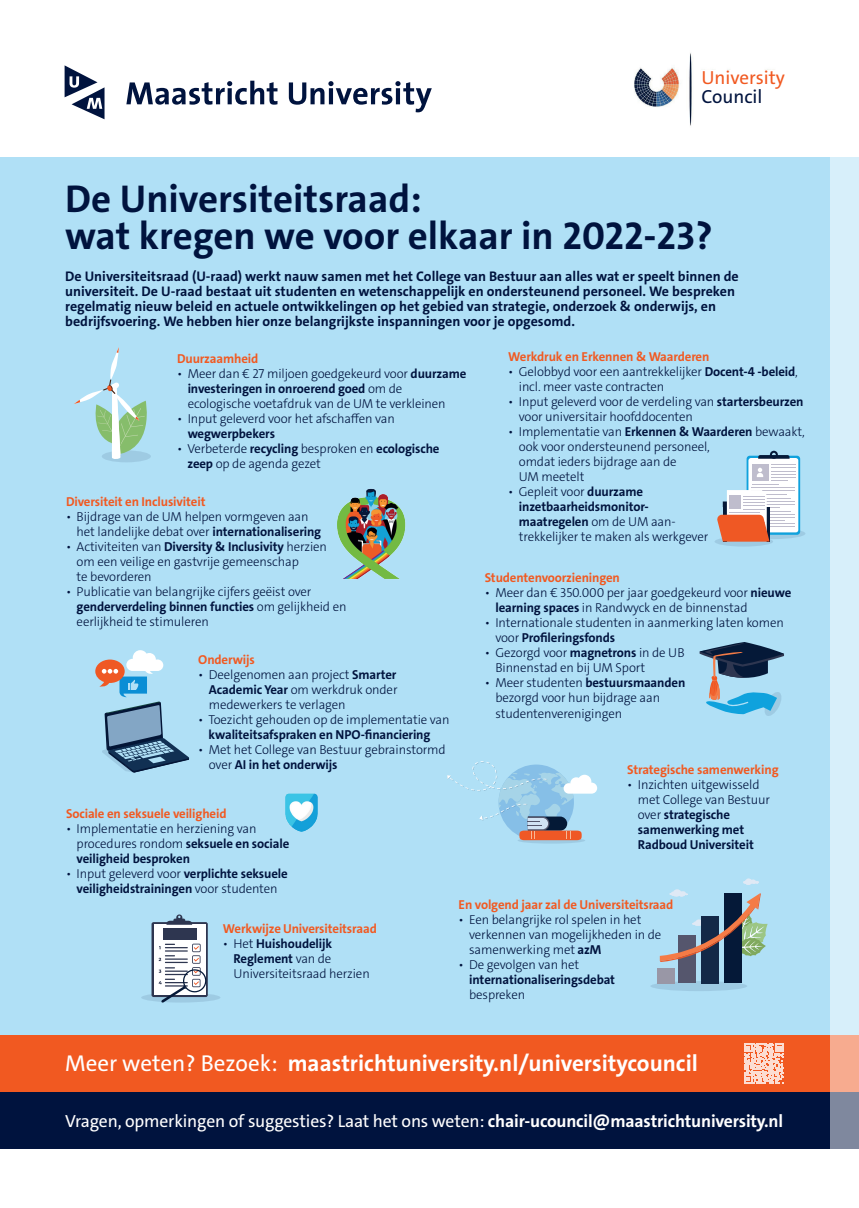
<style>
.page{position:relative;width:859px;height:1208px;background:#fff}
.page>*{position:absolute;margin:0;border:0;box-sizing:border-box;transform-origin:0 0}
.t1{font:700 39px/37px "The Sans E4 s";color:#00133e}
.t2{font:700 23px "The Sans E4 s";color:#fff}
.t3{font:19px "The Sans E4 s";color:#f15921}
.t4{font:19px "The Sans E4 s";color:#00133e}
.t5{font:17.6px "The Sans E4 s";letter-spacing:-.01em;color:#fff}
.t6{font:700 14px/15px "The Sans E4 s";color:#00133e}
.t7{font:300 13px/15px "The Sans E4 s";letter-spacing:-.01em;color:#00133e}
.t8{font:700 13px "The Sans E4 s";letter-spacing:-.01em;color:#f15921}
.t9{font:700 13px/15px "The Sans E4 s";letter-spacing:-.01em;color:#00133e;text-align:center}
.s1{font-weight:700}
.s2{font-weight:300}
.s3{font-weight:400}
</style>
<div class="page">
<svg style="left:126px;top:81px;width:151px;height:24px"></svg>
<svg style="left:289px;top:81px;width:143px;height:31px"></svg>
<svg style="left:65px;top:65px;width:40px;height:54px"></svg>
<div style="left:0;top:157px;width:859px;height:878px;background:#b0e0f6"></div>
<div style="left:0;top:1035px;width:859px;height:56px;background:#f15921"></div>
<div style="left:0;top:1091px;width:859px;height:57px;background:#00133e"></div>
<svg style="left:831px;top:157px;width:28px;height:992px;background:#d3e5ee"></svg>
<div style="left:102px;top:450px;width:49px;height:12px;background:#9ecbe3;border-radius:50%"></div>
<svg style="left:74px;top:347px;width:75px;height:113px"></svg>
<svg style="left:714px;top:536px;width:59px;height:10px"></svg>
<div style="left:741px;top:528px;width:64px;height:11px;background:#9ecbe3;border-radius:50%"></div>
<svg style="left:717px;top:451px;width:83px;height:90px"></svg>
<img style="left:634px;top:53px;width:140px;height:73px">
<svg style="left:95px;top:650px;width:94px;height:122px"></svg>
<div style="left:701px;top:70px;width:93px;height:45px;background:#fff"></div>
<img style="left:337px;top:488px;width:69px;height:91px">
<img style="left:285px;top:793px;width:33px;height:39px">
<svg style="left:744px;top:1043px;width:40px;height:40px"></svg>
<svg style="left:700px;top:642px;width:84px;height:74px"></svg>
<svg style="left:517px;top:837px;width:68px;height:6px"></svg>
<svg style="left:447px;top:761px;width:150px;height:79px"></svg>
<svg style="left:141px;top:992px;width:79px;height:10px"></svg>
<div style="left:650px;top:981px;width:97px;height:10px;background:#9ecbe3;border-radius:50%"></div>
<div style="left:152px;top:922px;width:56px;height:75px;background:#2e3650;border-radius:2px"></div>
<div style="left:154px;top:924px;width:52px;height:70px;background:#fff"></div>
<svg style="left:166px;top:914px;width:26px;height:9px"></svg>
<div style="left:163px;top:928px;width:33px;height:12px;background:#2e3650"></div>
<svg style="left:159px;top:943px;width:48px;height:59px"></svg>
<div style="left:701px;top:916px;width:18px;height:67px;background:#132948"></div>
<div style="left:678px;top:935px;width:18px;height:48px;background:#55566d"></div>
<div style="left:724px;top:893px;width:18px;height:90px;background:#051938"></div>
<svg style="left:660px;top:878px;width:108px;height:84px"></svg>
<div style="left:657px;top:968px;width:18px;height:15px;background:#9997a6"></div>
<h3 class="t3" style="left:701px;top:65px;width:85px">University</h3>
<h3 class="t4" style="left:701px;top:84px;width:63px">Council</h3>
<h1 class="t1" style="left:65px;top:181px;width:649px">De Universiteitsraad:<br>wat kregen we voor elkaar in 2022-23?</h1>
<p class="t6" style="left:65px;top:269px;width:675px">De Universiteitsraad (U-raad) werkt nauw samen met het College van Bestuur aan alles wat er speelt binnen de universiteit. De U-raad bestaat uit studenten en wetenschappelijk en ondersteunend personeel. We bespreken regelmatig nieuw beleid en actuele ontwikkelingen op het gebied van strategie, onderzoek &amp; onderwijs, en bedrijfsvoering. We hebben hier onze belangrijkste inspanningen voor je opgesomd.</p>
<p class="t8" style="left:177px;top:350px;width:83px">Duurzaamheid</p>
<p class="t7" style="left:188px;top:366px;width:280px;text-indent:-11px">• Meer dan € 27 miljoen goedgekeurd voor <span class="s1">duurzame investeringen in onroerend goed</span> om de ecologische voetafdruk van de UM te verkleinen</p>
<p class="t7" style="left:177px;top:411px;width:219px">• Input geleverd voor het afschaffen van</p>
<p class="t9" style="left:188px;top:426px;width:89px">wegwerpbekers</p>
<p class="t7" style="left:187px;top:441px;width:254px;text-indent:-10px">• Verbeterde <span class="s1">recycling</span> besproken en <span class="s1">ecologische zeep</span> op de agenda gezet</p>
<p class="t8" style="left:508px;top:348px;width:203px">Werkdruk en Erkennen &amp; Waarderen</p>
<p class="t7" style="left:519px;top:364px;width:281px;text-indent:-11px">• Gelobbyd voor een aantrekkelijker <span class="s1">Docent-4 -beleid</span>, incl. meer vaste contracten</p>
<p class="t7" style="left:519px;top:394px;width:286px;text-indent:-11px">• Input geleverd voor de verdeling van <span class="s1">startersbeurzen </span>voor universitair hoofddocenten</p>
<p class="t7" style="left:519px;top:424px;width:288px;text-indent:-11px">• Implementatie van <span class="s1">Erkennen &amp; Waarderen</span> bewaakt, ook voor ondersteunend personeel,<br>omdat ieders bijdrage aan de<br>UM meetelt</p>
<p class="t7" style="left:519px;top:484px;width:191px;text-indent:-11px">• Gepleit voor <span class="s1">duurzame inzetbaarheidsmonitor&shy;maatregelen</span> om de UM aan&shy;trekkelijker te maken als werkgever</p>
<p class="t8" style="left:66px;top:493px;width:141px">Diversiteit en Inclusiviteit</p>
<p class="t7" style="left:77px;top:509px;width:246px;text-indent:-11px">• Bijdrage van de UM helpen vormgeven aan het landelijke debat over <span class="s1">internationalisering</span></p>
<p class="t7" style="left:77px;top:539px;width:252px;text-indent:-11px">• Activiteiten van <span class="s1">Diversity &amp; Inclusivity</span> herzien om een veilige en gastvrije gemeenschap<br>te bevorderen</p>
<p class="t7" style="left:77px;top:584px;width:271px;text-indent:-11px">• Publicatie van belangrijke cijfers geëist over <span class="s1">genderverdeling binnen functies</span> om gelijkheid en eerlijkheid te stimuleren</p>
<p class="t8" style="left:485px;top:569px;width:137px">Studentenvoorzieningen</p>
<p class="t7" style="left:495px;top:585px;width:297px;text-indent:-11px">• Meer dan € 350.000 per jaar goedgekeurd voor <span class="s1">nieuwe learning spaces</span> in Randwyck en de binnenstad</p>
<p class="t7" style="left:495px;top:615px;width:290px;text-indent:-11px">• Internationale studenten in aanmerking laten komen voor <span class="s1">Profileringsfonds</span></p>
<p class="t7" style="left:495px;top:645px;width:191px;text-indent:-11px">• Gezorgd voor <span class="s1">magnetrons</span> in de UB<br>Binnenstad en bij UM Sport</p>
<p class="t7" style="left:495px;top:675px;width:191px;text-indent:-11px">• Meer studenten <span class="s1">bestuursmaanden </span>bezorgd voor hun bijdrage aan studentenverenigingen</p>
<p class="t8" style="left:198px;top:651px;width:58px">Onderwijs</p>
<p class="t7" style="left:209px;top:667px;width:190px;text-align:justify;text-indent:-11px">• Deelgenomen aan project <span class="s1">Smarter Academic Year</span> om werkdruk onder medewerkers te verlagen</p>
<p class="t7" style="left:198px;top:712px;width:253px">• Toezicht gehouden op de implementatie van</p>
<p class="t9" style="left:209px;top:727px;width:223px">kwaliteitsafspraken en NPO-financiering</p>
<p class="t7" style="left:209px;top:742px;width:238px;text-indent:-11px">• Met het College van Bestuur gebrainstormd over <span class="s1">AI in het onderwijs</span></p>
<p class="t8" style="left:627px;top:761px;width:153px">Strategische samenwerking</p>
<p class="t7" style="left:638px;top:777px;width:134px;text-indent:-11px">• Inzichten uitgewisseld met College van Bestuur over <span class="s1">strategische samenwerking met<br>Radboud Universiteit</span></p>
<p class="t8" style="left:66px;top:805px;width:162px">Sociale en seksuele veiligheid</p>
<p class="t7" style="left:77px;top:821px;width:214px;text-indent:-11px">• Implementatie en herziening van procedures rondom <span class="s1">seksuele en sociale veiligheid besproken</span></p>
<p class="t9" style="left:66px;top:866px;width:223px"><span class="s2">• Input geleverd voor</span> verplichte seksuele veiligheidstrainingen <span class="s2">voor studenten</span></p>
<p class="t8" style="left:223px;top:920px;width:155px">Werkwijze Universiteitsraad</p>
<p class="t7" style="left:234px;top:936px;width:138px;text-indent:-11px">• Het <span class="s1">Huishoudelijk<br>Reglement</span> van de<br>Universiteitsraad herzien</p>
<p class="t8" style="left:459px;top:896px;width:216px">En volgend jaar zal de Universiteitsraad</p>
<p class="t7" style="left:469px;top:912px;width:194px;text-indent:-11px">• Een belangrijke rol spelen in het verkennen van mogelijkheden in de samenwerking met <span class="s1">azM</span></p>
<p class="t7" style="left:459px;top:957px;width:122px">• De gevolgen van het</p>
<p class="t9" style="left:469px;top:972px;width:147px">internationaliseringsdebat</p>
<p class="t7" style="left:469px;top:987px;width:57px">bespreken</p>
<h2 class="t2" style="left:65px;top:1048px;width:634px"><span class="s3">Meer weten? Bezoek:</span> maastrichtuniversity.nl/universitycouncil</h2>
<h3 class="t5" style="left:65px;top:1110px;width:719px">Vragen, opmerkingen of suggesties? Laat het ons weten: <span class="s1">chair-ucouncil@maastrichtuniversity.nl</span></h3>
</div>
